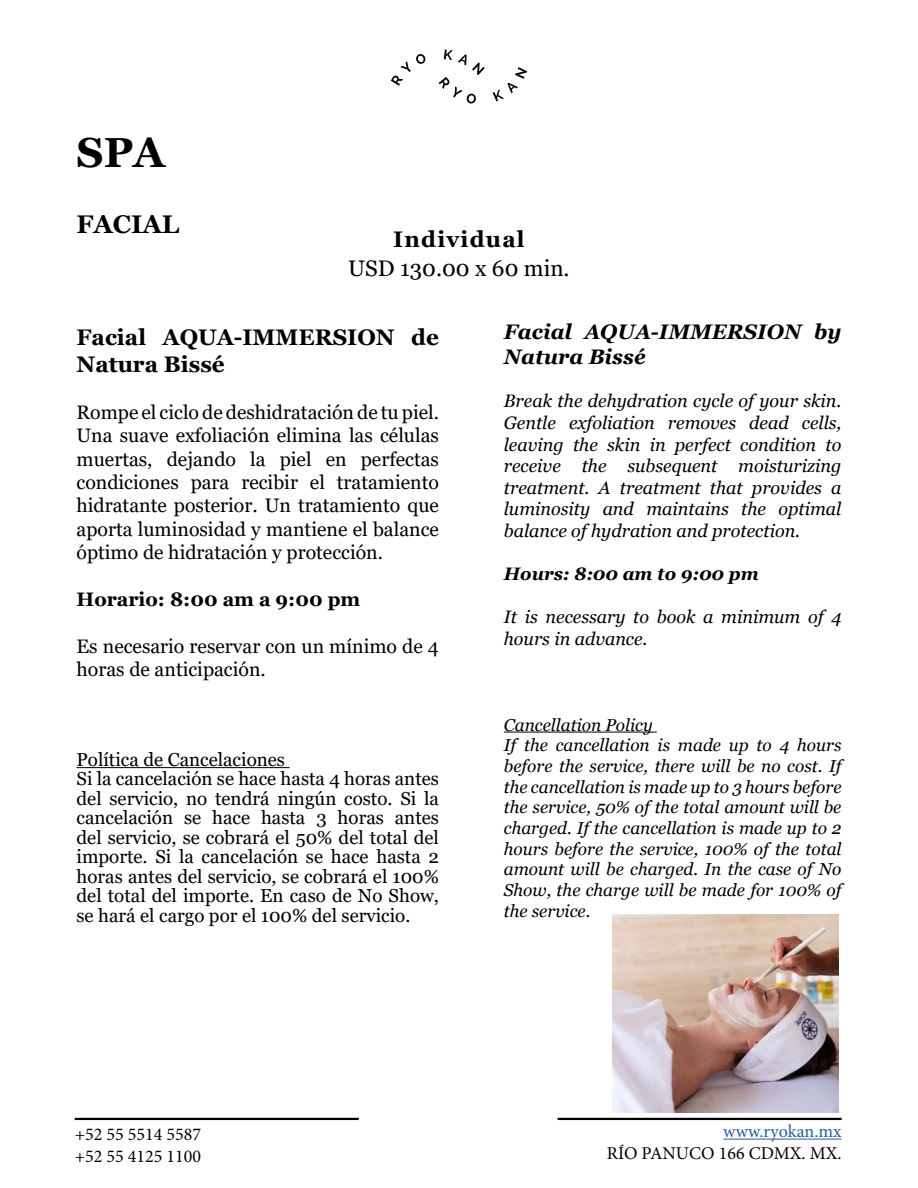
<style>
.page{position:relative;width:918px;height:1188px;background:#fff}
.page>*{position:absolute;margin:0;border:0;box-sizing:border-box;transform-origin:0 0}
.t1{font:700 42px "Georgia";color:#000}
.t2{font:700 25.5px "Georgia";color:#000}
.t3{font:700 22.5px/27px "Georgia";color:#000}
.t4{font:22.5px "Georgia";color:#000}
.t5{font:700 22.5px "Georgia";letter-spacing:.055em;color:#000}
.t6{font:italic 700 21px/25.2px "Georgia";color:#000}
.t7{font:19.5px/23.4px "Georgia";color:#000;text-align:justify}
.t8{font:700 19.5px "Georgia";color:#000}
.t9{font:18.75px/19.5px "Georgia";color:#000}
.t10{font:italic 18px/21.6px "Georgia";color:#000;text-align:justify}
.t11{font:18px/21.6px "Minion Pro";color:#000}
.t12{font:italic 700 18px "Georgia";color:#000}
.t13{font:18px "Minion Pro";color:#275b9b}
.t14{font:italic 17.25px/20.7px "Georgia";color:#000}
</style>
<div class="page">
<svg style="left:493px;top:67px;width:34px;height:35px"></svg>
<svg style="left:391px;top:54px;width:34px;height:32px"></svg>
<svg style="left:439px;top:50px;width:46px;height:54px"></svg>
<hr style="left:75px;top:1118px;width:284px;height:2px;background:#000">
<hr style="left:558px;top:1118px;width:284px;height:2px;background:#000">
<hr style="left:723px;top:1139px;width:119px;height:1px;background:#275b9b">
<hr style="left:77px;top:767px;width:213px;height:1px;background:#000">
<hr style="left:504px;top:732px;width:153px;height:1px;background:#000">
<img style="left:613px;top:915px;width:226px;height:197px">
<h1 class="t1" style="left:77px;top:125px;width:90px">SPA</h1>
<h2 class="t2" style="left:77px;top:208px;width:104px">FACIAL</h2>
<h3 class="t5" style="left:393px;top:224px;width:133px">Individual</h3>
<h3 class="t4" style="left:348px;top:255px;width:223px">USD 130.00 x 60 min.</h3>
<h3 class="t3" style="left:77px;top:324px;width:364px">Facial AQUA-IMMERSION de<br>Natura Bissé</h3>
<p class="t7" style="left:77px;top:401px;width:364px">Rompe el ciclo de deshidratación de tu piel.<br>Una suave exfoliación elimina las células muertas, dejando la piel en perfectas condiciones para recibir el tratamiento hidratante posterior. Un tratamiento que aporta luminosidad y mantiene el balance óptimo de hidratación y protección.</p>
<p class="t8" style="left:77px;top:587px;width:285px">Horario: 8:00 am a 9:00 pm</p>
<p class="t7" style="left:77px;top:635px;width:364px">Es necesario reservar con un mínimo de 4 horas de anticipación.</p>
<p class="t9" style="left:77px;top:750px;width:364px">Política de Cancelaciones<br>Si la cancelación se hace hasta 4 horas antes del servicio, no tendrá ningún costo. Si la cancelación se hace hasta 3 horas antes del servicio, se cobrará el 50% del total del importe. Si la cancelación se hace hasta 2 horas antes del servicio, se cobrará el 100% del total del importe. En caso de No Show, se hará el cargo por el 100% del servicio.</p>
<p class="t6" style="left:504px;top:319px;width:339px">Facial AQUA-IMMERSION by<br>Natura Bissé</p>
<p class="t10" style="left:504px;top:391px;width:339px">Break the dehydration cycle of your skin.<br>Gentle exfoliation removes dead cells, leaving the skin in perfect condition to receive the subsequent moisturizing treatment. A treatment that provides a luminosity and maintains the optimal balance of hydration and protection.</p>
<p class="t12" style="left:504px;top:562px;width:256px">Hours: 8:00 am to 9:00 pm</p>
<p class="t10" style="left:504px;top:607px;width:339px">It is necessary to book a minimum of 4 hours in advance.</p>
<p class="t14" style="left:504px;top:714px;width:339px">Cancellation Policy<br>If the cancellation is made up to 4 hours before the service, there will be no cost. If the cancellation is made up to 3 hours before the service, 50% of the total amount will be charged. If the cancellation is made up to 2 hours before the service, 100% of the total amount will be charged. In the case of No Show, the charge will be made for 100% of the service.</p>
<p class="t11" style="left:75px;top:1124px;width:128px">+52 55 5514 5587 +52 55 4125 1100</p>
<p class="t13" style="left:723px;top:1120px;width:120px">www.ryokan.mx</p>
<p class="t11" style="left:607px;top:1142px;width:236px">RÍO PANUCO 166 CDMX. MX.</p>
</div>
